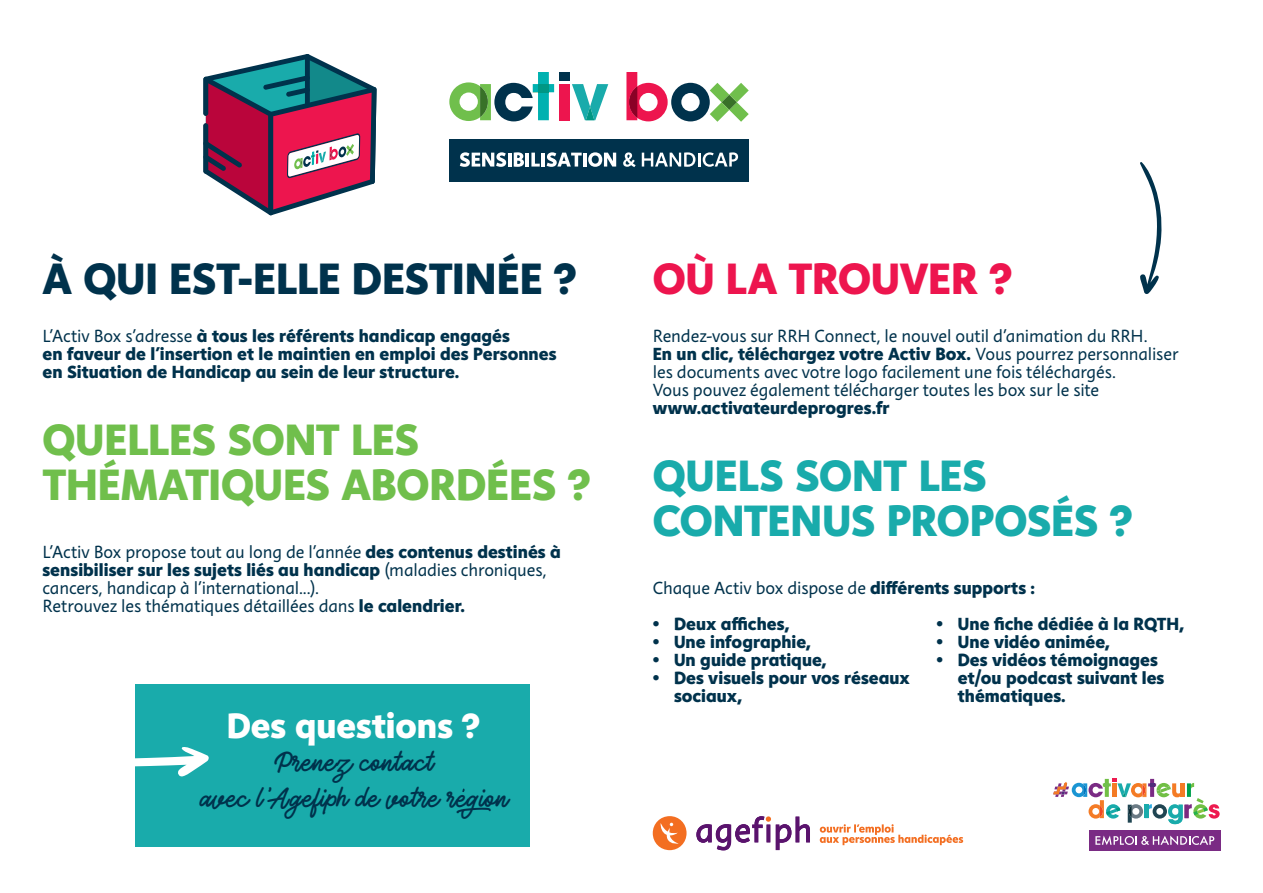
<style>
.page{position:relative;width:1263px;height:893px;background:#fff}
.page>*{position:absolute;margin:0;border:0;box-sizing:border-box;transform-origin:0 0}
.t1{font:800 45px/45px "Instant 5";letter-spacing:-.005em;color:#70bf4c}
.t2{font:800 45px/45px "Instant 5";letter-spacing:-.01em;color:#19abab}
.t3{font:800 45px "Instant 5";letter-spacing:-.005em;color:#00324c}
.t4{font:800 45px "Instant 5";color:#ed154e}
.t5{font:36px "Auto Rich";letter-spacing:.02em;color:#00324c}
.t6{font:800 36px "Instant 5";color:#fff}
.t7{font:18px/18px "Instant 3";letter-spacing:-.005em;color:#00324c}
.t8{font:800 18px/18px "Instant 5";color:#00324c}
.s1{font-family:"Instant 3";font-weight:400}
.s2{font-family:"Instant 5";font-weight:800}
</style>
<div class="page">
<svg style="left:696px;top:816px;width:114px;height:34px"></svg>
<svg style="left:820px;top:824px;width:143px;height:21px"></svg>
<svg style="left:653px;top:816px;width:33px;height:34px"></svg>
<svg style="left:1053px;top:779px;width:166px;height:45px"></svg>
<div style="left:1089px;top:830px;width:131px;height:20px;background:#7a2b84"></div>
<svg style="left:1095px;top:835px;width:119px;height:10px"></svg>
<svg style="left:203px;top:54px;width:174px;height:161px"></svg>
<svg style="left:572px;top:84px;width:36px;height:36px"></svg>
<div style="left:559px;top:84px;width:11px;height:36px;background:#ed154e"></div>
<div style="left:559px;top:72px;width:11px;height:8px;background:#00324c"></div>
<svg style="left:449px;top:72px;width:105px;height:49px"></svg>
<div style="left:449px;top:139px;width:300px;height:42px;background:#00324c"></div>
<svg style="left:460px;top:152px;width:46px;height:15px"></svg>
<hr style="left:508px;top:153px;width:3px;height:14px;background:#fff">
<svg style="left:514px;top:152px;width:10px;height:15px"></svg>
<hr style="left:526px;top:153px;width:3px;height:14px;background:#fff">
<svg style="left:531px;top:153px;width:9px;height:14px"></svg>
<hr style="left:541px;top:153px;width:4px;height:14px;background:#fff">
<svg style="left:547px;top:152px;width:35px;height:15px"></svg>
<hr style="left:583px;top:153px;width:3px;height:14px;background:#fff">
<svg style="left:588px;top:152px;width:28px;height:15px"></svg>
<svg style="left:623px;top:152px;width:13px;height:15px"></svg>
<svg style="left:642px;top:152px;width:96px;height:15px"></svg>
<svg style="left:626px;top:72px;width:123px;height:50px"></svg>
<div style="left:135px;top:684px;width:395px;height:162px;background:#19abab"></div>
<svg style="left:135px;top:747px;width:74px;height:30px"></svg>
<svg style="left:1140px;top:162px;width:22px;height:132px"></svg>
<p class="t3" style="left:43px;top:246px;width:535px">À QUI EST-ELLE DESTINÉE ?</p>
<p class="t8" style="left:43px;top:327px;width:515px"><span class="s1">L’Activ Box s’adresse</span> à tous les référents handicap engagés<br>en faveur de l’insertion et le maintien en emploi des Personnes en Situation de Handicap au sein de leur structure.</p>
<p class="t1" style="left:43px;top:417px;width:549px">QUELLES SONT LES<br>THÉMATIQUES ABORDÉES ?</p>
<p class="t7" style="left:43px;top:543px;width:520px">L’Activ Box propose tout au long de l’année <span class="s2">des contenus destinés à sensibiliser sur les sujets liés au handicap</span> (maladies chroniques, cancers, handicap à l’international...).</p>
<p class="t7" style="left:43px;top:597px;width:424px">Retrouvez les thématiques détaillées dans <span class="s2">le calendrier.</span></p>
<p class="t6" style="left:227px;top:700px;width:255px">Des questions ?</p>
<p class="t5" style="left:274px;top:747px;width:159px">Prenez contact</p>
<p class="t5" style="left:199px;top:783px;width:309px">avec l’Agefiph de votre region</p>
<p class="t4" style="left:653px;top:246px;width:361px">OÙ LA TROUVER ?</p>
<p class="t7" style="left:653px;top:327px;width:527px">Rendez-vous sur RRH Connect, le nouvel outil d’animation du RRH.<br><span class="s2">En un clic, téléchargez votre Activ Box.</span> Vous pourrez personnaliser les documents avec votre logo facilement une fois téléchargés.<br>Vous pouvez également télécharger toutes les box sur le site <span class="s2">www.activateurdeprogres.fr</span></p>
<p class="t2" style="left:653px;top:453px;width:481px">QUELS SONT LES<br>CONTENUS PROPOSÉS ?</p>
<p class="t7" style="left:653px;top:579px;width:384px">Chaque Activ box dispose de <span class="s2">différents supports :</span></p>
<p class="t8" style="left:653px;top:615px;width:138px">• Deux affiches,</p>
<p class="t8" style="left:653px;top:633px;width:160px">• Une infographie,</p>
<p class="t8" style="left:653px;top:651px;width:175px">• Un guide pratique,</p>
<p class="t8" style="left:674px;top:669px;width:237px;text-indent:-21px">• Des visuels pour vos réseaux sociaux,</p>
<p class="t8" style="left:936px;top:615px;width:249px">• Une fiche dédiée à la RQTH,</p>
<p class="t8" style="left:936px;top:633px;width:175px">• Une vidéo animée,</p>
<p class="t8" style="left:958px;top:651px;width:208px;text-indent:-21px">• Des vidéos témoignages et/ou podcast suivant les thématiques.</p>
</div>
